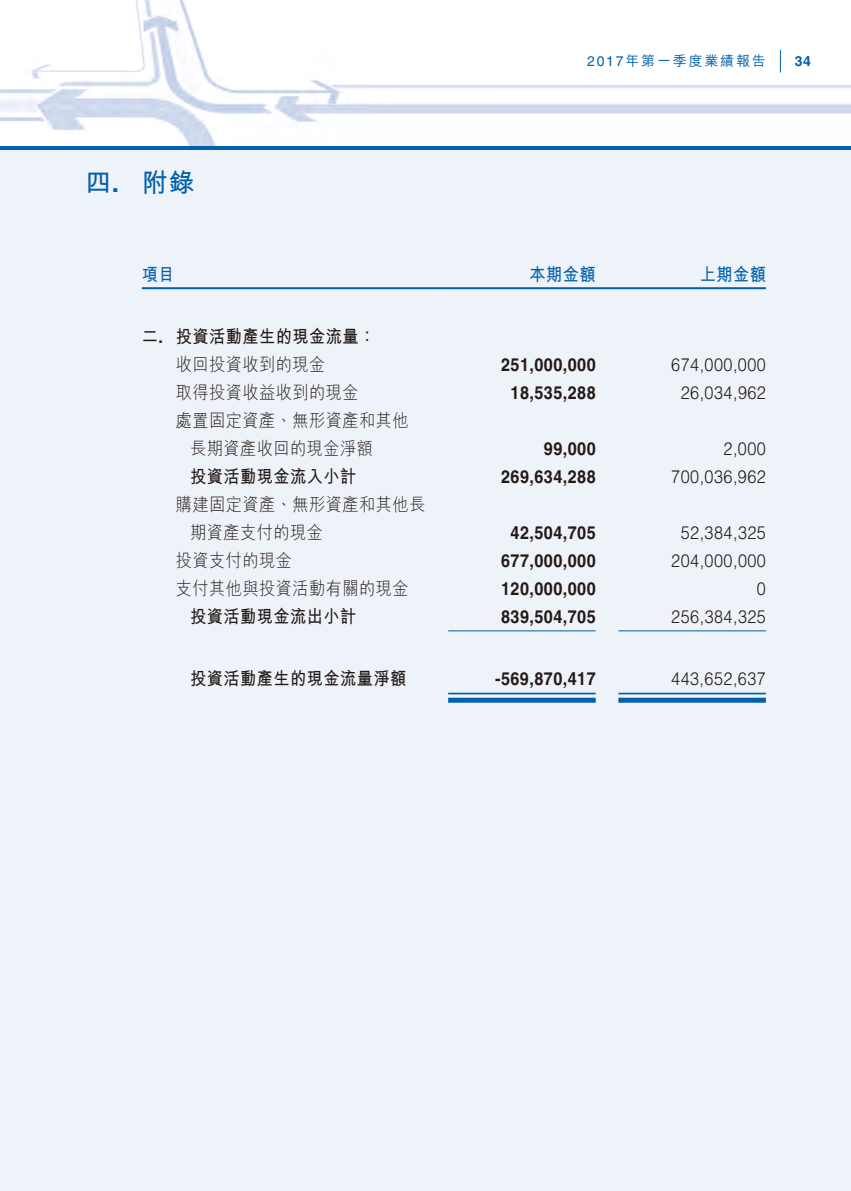
<style>
.page{position:relative;width:851px;height:1191px;background:#fff}
.page>*{position:absolute;margin:0;border:0;box-sizing:border-box;transform-origin:0 0}
.t1{font:700 26px "M Hei HK";color:#0060ab}
.t2{font:700 18px "Helvetica LT Std";letter-spacing:.03em;color:#231916;scale:.9 1}
.t3{font:300 18px/28px "M Hei HK";letter-spacing:.03em;color:#231916;scale:.9 1}
.t4{font:300 18px "Helvetica LT Std";letter-spacing:.03em;color:#231916;scale:.9 1}
.t5{font:700 18px "M Hei HK";letter-spacing:.03em;color:#231916;scale:.9 1}
.t6{font:700 18px "M Hei HK";letter-spacing:.03em;color:#0060ab;scale:.9 1}
.t7{font:500 14px "M Hei HK";letter-spacing:.13em;color:#0060ab}
.t8{font:700 14px "Helvetica LT Std";color:#0060ab}
.s1{font-family:"Helvetica LT Std"}
.s2{font-family:"Helvetica LT Std";font-weight:400}
</style>
<div class="page">
<img style="left:0;top:0;width:850px;height:146px">
<div style="left:0;top:146px;width:850px;height:6px;background:#0060ab"></div>
<svg style="left:780px;top:50px;width:1px;height:23px"></svg>
<div style="left:0;top:150px;width:850px;height:1041px;background:#eef2f9"></div>
<hr style="left:142px;top:287px;width:295px;height:2px;background:#0060ab">
<hr style="left:437px;top:287px;width:170px;height:2px;background:#0060ab">
<hr style="left:607px;top:287px;width:158px;height:2px;background:#0060ab">
<hr style="left:448px;top:630px;width:147px;height:1px;background:#0060ab">
<hr style="left:618px;top:630px;width:147px;height:1px;background:#0060ab">
<hr style="left:448px;top:692px;width:147px;height:2px;background:#0060ab">
<div style="left:448px;top:697px;width:147px;height:5px;background:#0060ab"></div>
<hr style="left:618px;top:692px;width:147px;height:2px;background:#0060ab">
<div style="left:618px;top:697px;width:147px;height:5px;background:#0060ab"></div>
<h1 class="t1" style="left:85px;top:163px;width:35px">四<span class="s1">.</span></h1>
<h1 class="t1" style="left:142px;top:163px;width:54px">附錄</h1>
<p class="t6" style="left:142px;top:261px;width:38px">項目</p>
<p class="t5" style="left:142px;top:323px;width:25px">二<span class="s1">.</span></p>
<p class="t5" style="left:176px;top:323px;width:223px">投資活動產生的現金流量：</p>
<p class="t3" style="left:176px;top:350px;width:168px">收回投資收到的現金</p>
<p class="t3" style="left:176px;top:378px;width:260px">取得投資收益收到的現金<br>處置固定資產、無形資產和其他</p>
<p class="t3" style="left:190px;top:434px;width:205px">長期資產收回的現金淨額</p>
<p class="t5" style="left:190px;top:463px;width:186px">投資活動現金流入小計</p>
<p class="t3" style="left:176px;top:490px;width:279px">購建固定資產、無形資產和其他長</p>
<p class="t3" style="left:190px;top:518px;width:149px">期資產支付的現金</p>
<p class="t3" style="left:176px;top:546px;width:131px">投資支付的現金</p>
<p class="t3" style="left:176px;top:574px;width:260px">支付其他與投資活動有關的現金</p>
<p class="t5" style="left:190px;top:603px;width:186px">投資活動現金流出小計</p>
<p class="t5" style="left:190px;top:665px;width:242px">投資活動產生的現金流量淨額</p>
<p class="t7" style="left:587px;top:51px;width:180px"><span class="s2">2017</span>年第一季度業績報告</p>
<p class="t8" style="left:794px;top:52px;width:17px">34</p>
<p class="t6" style="left:529px;top:261px;width:75px">本期金額</p>
<p class="t6" style="left:699px;top:261px;width:75px">上期金額</p>
<p class="t2" style="left:501px;top:354px;width:107px">251,000,000</p>
<p class="t4" style="left:671px;top:353px;width:107px">674,000,000</p>
<p class="t2" style="left:510px;top:382px;width:96px">18,535,288</p>
<p class="t4" style="left:680px;top:381px;width:96px">26,034,962</p>
<p class="t2" style="left:543px;top:438px;width:59px">99,000</p>
<p class="t4" style="left:723px;top:437px;width:49px">2,000</p>
<p class="t2" style="left:501px;top:466px;width:107px">269,634,288</p>
<p class="t4" style="left:671px;top:465px;width:107px">700,036,962</p>
<p class="t2" style="left:510px;top:522px;width:96px">42,504,705</p>
<p class="t4" style="left:680px;top:521px;width:96px">52,384,325</p>
<p class="t2" style="left:501px;top:550px;width:107px">677,000,000</p>
<p class="t4" style="left:671px;top:549px;width:107px">204,000,000</p>
<p class="t2" style="left:501px;top:578px;width:107px">120,000,000</p>
<p class="t4" style="left:756px;top:577px;width:12px">0</p>
<p class="t2" style="left:501px;top:606px;width:107px">839,504,705</p>
<p class="t4" style="left:671px;top:605px;width:107px">256,384,325</p>
<p class="t2" style="left:495px;top:668px;width:113px">-569,870,417</p>
<p class="t4" style="left:671px;top:667px;width:107px">443,652,637</p>
</div>
